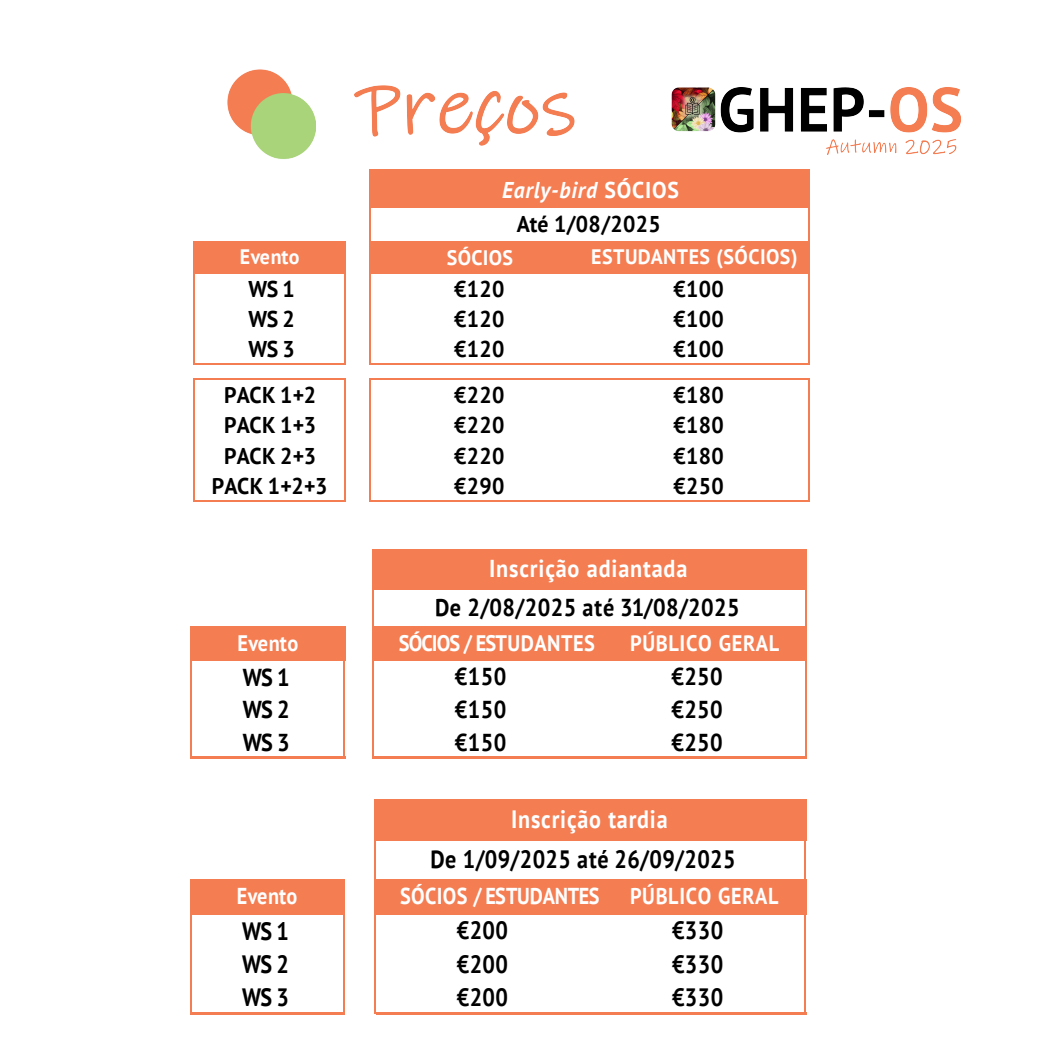
<style>
.page{position:relative;width:1050px;height:1050px;background:#fff}
.page>*{position:absolute;margin:0;border:0;box-sizing:border-box;transform-origin:0 0}
.t1{font:700 25.03px/33.4px "PT Sans";letter-spacing:.015em;color:#000;text-align:justify;scale:.88 1}
.t2{font:700 25.03px "PT Sans";letter-spacing:.04em;color:#fff;scale:.88 1}
.t3{font:700 24.41px/32.6px "PT Sans";letter-spacing:.015em;color:#000;text-align:justify;scale:.91 1}
.t4{font:700 24.41px "PT Sans";letter-spacing:.04em;color:#fff;scale:.91 1}
.t5{font:700 22.93px "PT Sans";letter-spacing:.015em;color:#fff;scale:.88 1}
.t6{font:700 22.93px "PT Sans";letter-spacing:.035em;color:#fff;scale:.88 1}
.t7{font:700 22.84px/34.1px "PT Sans";letter-spacing:.015em;color:#000;text-align:center;scale:.95 1}
.t8{font:700 22.4px "PT Sans";letter-spacing:.025em;color:#fff;scale:.91 1}
.t9{font:700 22.4px "PT Sans";letter-spacing:-.01em;color:#fff;scale:.91 1}
.t10{font:700 20.91px "PT Sans";letter-spacing:.025em;color:#fff;scale:.95 1}
.s1{font-style:italic;color:#fff}
.s2{color:#fff}
</style>
<div class="page">
<img style="left:671px;top:87px;width:290px;height:99px">
<img style="left:315px;top:85px;width:312px;height:123px">
<img style="left:227px;top:69px;width:88px;height:90px">
<div style="left:369px;top:169px;width:440px;height:38px;background:#f47d52"></div>
<div style="left:195px;top:241px;width:151px;height:33px;background:#f47d52"></div>
<div style="left:369px;top:241px;width:440px;height:33px;background:#f47d52"></div>
<hr style="left:195px;top:363px;width:151px;height:2px;background:#f47d52">
<hr style="left:371px;top:363px;width:438px;height:2px;background:#f47d52">
<hr style="left:193px;top:241px;width:2px;height:124px;background:#f47d52">
<hr style="left:344px;top:243px;width:2px;height:122px;background:#f47d52">
<hr style="left:195px;top:378px;width:151px;height:2px;background:#f47d52">
<hr style="left:369px;top:169px;width:2px;height:196px;background:#f47d52">
<hr style="left:808px;top:171px;width:1px;height:194px;background:#f47d52">
<hr style="left:195px;top:500px;width:151px;height:2px;background:#f47d52">
<hr style="left:369px;top:378px;width:2px;height:124px;background:#f47d52">
<hr style="left:808px;top:380px;width:1px;height:122px;background:#f47d52">
<hr style="left:193px;top:378px;width:2px;height:124px;background:#f47d52">
<hr style="left:344px;top:380px;width:2px;height:122px;background:#f47d52">
<div style="left:192px;top:627px;width:153px;height:34px;background:#f47d52"></div>
<hr style="left:192px;top:757px;width:153px;height:2px;background:#f47d52">
<hr style="left:190px;top:627px;width:2px;height:132px;background:#f47d52">
<hr style="left:343px;top:629px;width:2px;height:130px;background:#f47d52">
<div style="left:192px;top:879px;width:153px;height:35px;background:#f47d52"></div>
<hr style="left:192px;top:1013px;width:153px;height:2px;background:#f47d52">
<hr style="left:190px;top:879px;width:2px;height:136px;background:#f47d52">
<hr style="left:343px;top:881px;width:2px;height:134px;background:#f47d52">
<hr style="left:371px;top:378px;width:438px;height:2px;background:#f47d52">
<hr style="left:371px;top:500px;width:438px;height:2px;background:#f47d52">
<div style="left:372px;top:551px;width:434px;height:39px;background:#f47d52"></div>
<div style="left:372px;top:626px;width:434px;height:35px;background:#f47d52"></div>
<div style="left:374px;top:802px;width:432px;height:39px;background:#f47d52"></div>
<div style="left:374px;top:879px;width:432px;height:35px;background:#f47d52"></div>
<hr style="left:374px;top:799px;width:2px;height:215px;background:#f47d52">
<hr style="left:805px;top:802px;width:1px;height:212px;background:#f47d52">
<hr style="left:376px;top:799px;width:430px;height:3px;background:#f47d52">
<hr style="left:376px;top:1012px;width:430px;height:2px;background:#f47d52">
<hr style="left:374px;top:549px;width:432px;height:2px;background:#f47d52">
<hr style="left:374px;top:757px;width:432px;height:2px;background:#f47d52">
<hr style="left:372px;top:549px;width:2px;height:210px;background:#f47d52">
<hr style="left:805px;top:551px;width:1px;height:208px;background:#f47d52">
<p class="t7" style="left:502px;top:175px;width:188px"><span class="s1">Early-bird</span> <span class="s2">SÓCIOS<br></span>Até 1/08/2025</p>
<p class="t10" style="left:240px;top:249px;width:64px">Evento</p>
<p class="t10" style="left:447px;top:249px;width:71px">SÓCIOS</p>
<p class="t10" style="left:591px;top:249px;width:219px">ESTUDANTES (SÓCIOS)</p>
<p class="t7" style="left:249px;top:274px;width:50px">WS 1</p>
<p class="t7" style="left:454px;top:274px;width:55px">€120</p>
<p class="t7" style="left:674px;top:274px;width:55px">€100</p>
<p class="t7" style="left:249px;top:304px;width:50px">WS 2</p>
<p class="t7" style="left:454px;top:304px;width:55px">€120</p>
<p class="t7" style="left:674px;top:304px;width:55px">€100</p>
<p class="t7" style="left:249px;top:335px;width:50px">WS 3</p>
<p class="t7" style="left:454px;top:335px;width:55px">€120</p>
<p class="t7" style="left:674px;top:335px;width:55px">€100</p>
<p class="t7" style="left:224px;top:380px;width:98px">PACK 1+2</p>
<p class="t7" style="left:454px;top:380px;width:55px">€220</p>
<p class="t7" style="left:674px;top:380px;width:55px">€180</p>
<p class="t7" style="left:224px;top:411px;width:98px">PACK 1+3</p>
<p class="t7" style="left:454px;top:411px;width:55px">€220</p>
<p class="t7" style="left:674px;top:411px;width:55px">€180</p>
<p class="t7" style="left:224px;top:441px;width:98px">PACK 2+3</p>
<p class="t7" style="left:454px;top:441px;width:55px">€220</p>
<p class="t7" style="left:674px;top:441px;width:55px">€180</p>
<p class="t7" style="left:212px;top:471px;width:123px">PACK 1+2+3</p>
<p class="t7" style="left:454px;top:471px;width:55px">€290</p>
<p class="t7" style="left:674px;top:471px;width:55px">€250</p>
<p class="t8" style="left:237px;top:634px;width:68px">Evento</p>
<p class="t3" style="left:243px;top:663px;width:53px">WS 1<br>WS 2<br>WS 3</p>
<p class="t5" style="left:237px;top:887px;width:70px">Evento</p>
<p class="t1" style="left:242px;top:917px;width:55px">WS 1<br>WS 2<br>WS 3</p>
<p class="t4" style="left:489px;top:559px;width:219px">Inscrição adiantada</p>
<p class="t3" style="left:435px;top:594px;width:336px">De 2/08/2025 até 31/08/2025</p>
<p class="t9" style="left:399px;top:634px;width:217px">SÓCIOS / ESTUDANTES</p>
<p class="t8" style="left:630px;top:634px;width:166px">PÚBLICO GERAL</p>
<p class="t3" style="left:455px;top:663px;width:58px">€150</p>
<p class="t3" style="left:671px;top:663px;width:58px">€250</p>
<p class="t3" style="left:455px;top:696px;width:58px">€150</p>
<p class="t3" style="left:671px;top:696px;width:58px">€250</p>
<p class="t3" style="left:455px;top:728px;width:58px">€150</p>
<p class="t3" style="left:671px;top:728px;width:58px">€250</p>
<p class="t2" style="left:511px;top:810px;width:179px">Inscrição tardia</p>
<p class="t1" style="left:431px;top:845px;width:348px">De 1/09/2025 até 26/09/2025</p>
<p class="t5" style="left:400px;top:887px;width:228px">SÓCIOS / ESTUDANTES</p>
<p class="t6" style="left:630px;top:887px;width:170px">PÚBLICO GERAL</p>
<p class="t1" style="left:457px;top:916px;width:60px">€200</p>
<p class="t1" style="left:672px;top:916px;width:60px">€330</p>
<p class="t1" style="left:457px;top:950px;width:60px">€200</p>
<p class="t1" style="left:672px;top:950px;width:60px">€330</p>
<p class="t1" style="left:457px;top:983px;width:60px">€200</p>
<p class="t1" style="left:672px;top:983px;width:60px">€330</p>
</div>
